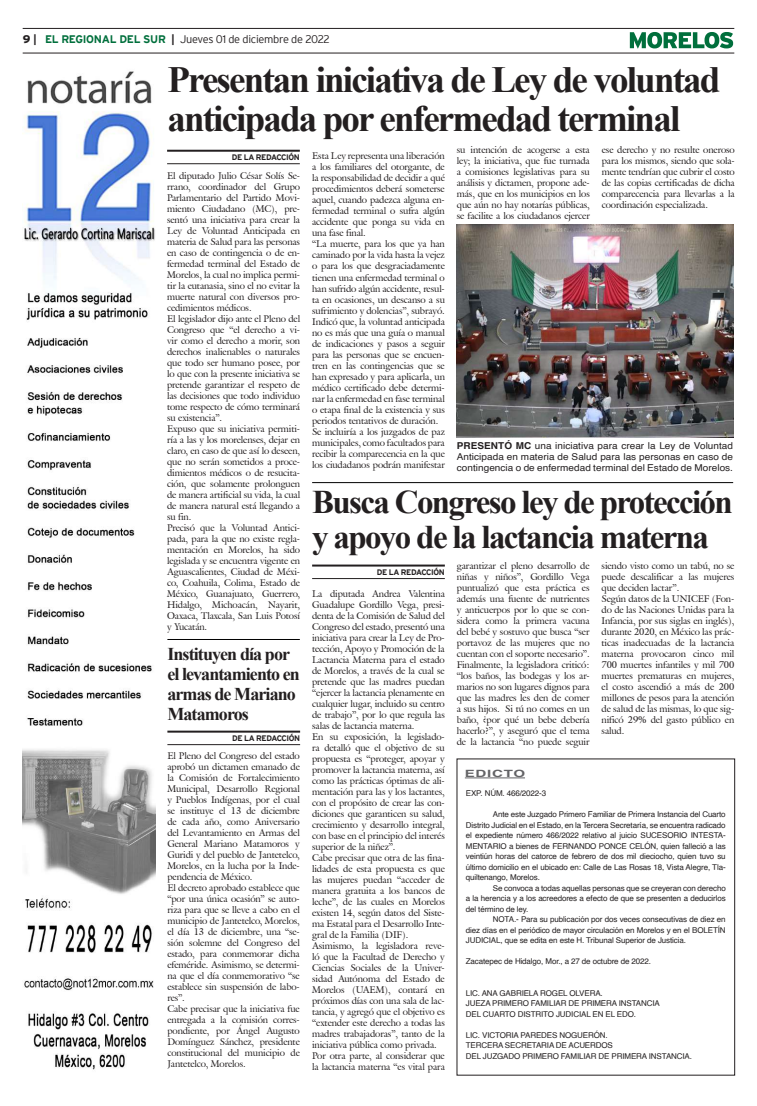
<style>
.page{position:relative;width:757px;height:1106px;background:#fff}
.page>*{position:absolute;margin:0;border:0;box-sizing:border-box;transform-origin:0 0}
.t1{font:700 37px/39px "Times New Roman";letter-spacing:-.05em;color:#231f20}
.t2{font:700 33px/35px "Times New Roman";letter-spacing:-.05em;color:#231f20}
.t3{font:700 18px/20px "Times New Roman";letter-spacing:-.05em;color:#231f20}
.t4{font:300 11px "Interstate";letter-spacing:-.025em;color:#231f20}
.t5{font:700 10px "Helvetica";letter-spacing:.05em;color:#636366;scale:1.5 1}
.t6{font:9.5px/11px "Galliard IT Cby BT";letter-spacing:-.01em;color:#231f20}
.t7{font:9.5px/11px "Helvetica";letter-spacing:.005em;color:#231f20;text-align:justify;scale:1.05 1}
.t8{font:8px/10.5px "Helvetica";letter-spacing:-.015em;color:#231f20;text-align:justify}
.t9{font:700 8px "Interstate";letter-spacing:-.05em;color:#231f20}
.s1{font-weight:900}
.s2{font-weight:700}
.s3{font-weight:700;color:#006f3c}
</style>
<div class="page">
<hr style="left:23px;top:28px;width:711px;height:1px;background:#231f20">
<hr style="left:23px;top:53px;width:711px;height:1px;background:#231f20">
<svg style="left:630px;top:32px;width:103px;height:17px"></svg>
<hr style="left:465px;top:777px;width:60px;height:1px;background:#636366">
<img style="left:23px;top:71px;width:132px;height:999px">
<hr style="left:167px;top:730px;width:133px;height:2px;background:#231f20">
<hr style="left:167px;top:744px;width:133px;height:1px;background:#231f20">
<hr style="left:312px;top:564px;width:133px;height:2px;background:#231f20">
<hr style="left:312px;top:578px;width:133px;height:1px;background:#231f20">
<hr style="left:167px;top:150px;width:133px;height:2px;background:#231f20">
<hr style="left:167px;top:163px;width:133px;height:1px;background:#231f20">
<hr style="left:167px;top:639px;width:133px;height:1px;background:#000">
<hr style="left:312px;top:482px;width:421px;height:1px;background:#000">
<img style="left:457px;top:224px;width:276px;height:213px">
<p class="t4" style="left:23px;top:33px;width:308px"><span class="s1">9</span> <span class="s2">|</span> <span class="s3">EL REGIONAL DEL SUR</span> <span class="s2">|</span> Jueves 01 de diciembre de 2022</p>
<h1 class="t1" style="left:167px;top:59px;width:554px">Presentan iniciativa de Ley de voluntad anticipada por enfermedad terminal</h1>
<p class="t9" style="left:232px;top:153px;width:69px">DE LA REDACCIÓN</p>
<p class="t6" style="left:312px;top:150px;width:134px">Esta Ley representa una liberación a los familiares del otorgante, de la responsabilidad de decidir a qué procedimientos deberá someterse aquel, cuando padezca alguna en&shy;fermedad terminal o sufra algún accidente que ponga su vida en una fase final.<br>“La muerte, para los que ya han caminado por la vida hasta la vejez o para los que desgraciadamente tienen una enfermedad terminal o han sufrido algún accidente, resul&shy;ta en ocasiones, un descanso a su sufrimiento y dolencias”, subrayó.<br>Indicó que, la voluntad anticipada no es más que una guía o manual de indicaciones y pasos a seguir para las personas que se encuen&shy;tren en las contingencias que se han expresado y para aplicarla, un médico certificado debe determi&shy;nar la enfermedad en fase terminal o etapa final de la existencia y sus periodos tentativos de duración.<br>Se incluiría a los juzgados de paz municipales, como facultados para recibir la comparecencia en la que los ciudadanos podrán manifestar</p>
<p class="t6" style="left:457px;top:144px;width:134px;text-align:justify">su intención de acogerse a esta ley; la iniciativa, que fue turnada a comisiones legislativas para su análisis y dictamen, propone ade&shy;más, que en los municipios en los que aún no hay notarías públicas, se facilite a los ciudadanos ejercer</p>
<p class="t6" style="left:602px;top:144px;width:134px;text-align:justify">ese derecho y no resulte oneroso para los mismos, siendo que sola&shy;mente tendrían que cubrir el costo de las copias certificadas de dicha comparecencia para llevarlas a la coordinación especializada.</p>
<p class="t6" style="left:167px;top:170px;width:135px">El diputado Julio César Solís Se&shy;rrano, coordinador del Grupo<br>Parlamentario del Partido Movi&shy;miento Ciudadano (MC), pre&shy;sentó una iniciativa para crear la<br>Ley de Voluntad Anticipada en materia de Salud para las personas en caso de contingencia o de en&shy;fermedad terminal del Estado de<br>Morelos, la cual no implica permi&shy;tir la eutanasia, sino el no evitar la muerte natural con diversos pro&shy;cedimientos médicos.<br>El legislador dijo ante el Pleno del<br>Congreso que “el derecho a vi&shy;vir como el derecho a morir, son derechos inalienables o naturales que todo ser humano posee, por lo que con la presente iniciativa se pretende garantizar el respeto de las decisiones que todo individuo tome respecto de cómo terminará su existencia”.<br>Expuso que su iniciativa permiti&shy;ría a las y los morelenses, dejar en claro, en caso de que así lo deseen, que no serán sometidos a proce&shy;dimientos médicos o de resucita&shy;ción, que solamente prolonguen de manera artificial su vida, la cual de manera natural está llegando a su fin.<br>Precisó que la Voluntad Antici&shy;pada, para la que no existe regla&shy;mentación en Morelos, ha sido legislada y se encuentra vigente en<br>Aguascalientes, Ciudad de Méxi&shy;co, Coahuila, Colima, Estado de<br>México, Guanajuato, Guerrero,<br>Hidalgo, Michoacán, Nayarit,<br>Oaxaca, Tlaxcala, San Luis Potosí y Yucatán.</p>
<p class="t7" style="left:457px;top:441px;width:265px"><span class="s2">PRESENTÓ MC</span> una iniciativa para crear la Ley de Voluntad Anticipada en materia de Salud para las personas en caso de contingencia o de enfermedad terminal del Estado de Morelos.</p>
<h2 class="t2" style="left:312px;top:483px;width:422px">Busca Congreso ley de protección y apoyo de la lactancia materna</h2>
<p class="t9" style="left:377px;top:568px;width:69px">DE LA REDACCIÓN</p>
<p class="t6" style="left:457px;top:560px;width:134px;text-align:justify">garantizar el pleno desarrollo de niñas y niños”, Gordillo Vega puntualizó que esta práctica es además una fuente de nutrientes y anticuerpos por lo que se con&shy;sidera como la primera vacuna del bebé y sostuvo que busca “ser portavoz de las mujeres que no cuentan con el soporte necesario”.<br>Finalmente, la legisladora criticó: “los baños, las bodegas y los ar&shy;marios no son lugares dignos para que las madres les den de comer a sus hijos. Si tú no comes en un baño, ¿por qué un bebe debería hacerlo?”, y aseguró que el tema de la lactancia “no puede seguir</p>
<p class="t6" style="left:601px;top:560px;width:134px">siendo visto como un tabú, no se puede descalificar a las mujeres que deciden lactar”.<br>Según datos de la UNICEF (Fon&shy;do de las Naciones Unidas para la<br>Infancia, por sus siglas en inglés), durante 2020, en México las prác&shy;ticas inadecuadas de la lactancia materna provocaron cinco mil<br>700 muertes infantiles y mil 700 muertes prematuras en mujeres, el costo ascendió a más de 200 millones de pesos para la atención de salud de las mismas, lo que sig&shy;nificó 29% del gasto público en salud.</p>
<p class="t6" style="left:312px;top:588px;width:134px">La diputada Andrea Valentina<br>Guadalupe Gordillo Vega, presi&shy;denta de la Comisión de Salud del<br>Congreso del estado, presentó una iniciativa para crear la Ley de Pro&shy;tección, Apoyo y Promoción de la<br>Lactancia Materna para el estado de Morelos, a través de la cual se pretende que las madres puedan “ejercer la lactancia plenamente en cualquier lugar, incluido su centro de trabajo”, por lo que regula las salas de lactancia materna.<br>En su exposición, la legislado&shy;ra detalló que el objetivo de su propuesta es “proteger, apoyar y promover la lactancia materna, así como las prácticas óptimas de ali&shy;mentación para las y los lactantes, con el propósito de crear las con&shy;diciones que garanticen su salud, crecimiento y desarrollo integral, con base en el principio del interés superior de la niñez”.<br>Cabe precisar que otra de las fina&shy;lidades de esta propuesta es que las mujeres puedan “acceder de manera gratuita a los bancos de leche”, de las cuales en Morelos existen 14, según datos del Siste&shy;ma Estatal para el Desarrollo Inte&shy;gral de la Familia (DIF).<br>Asimismo, la legisladora reve&shy;ló que la Facultad de Derecho y<br>Ciencias Sociales de la Univer&shy;sidad Autónoma del Estado de<br>Morelos (UAEM), contará en próximos días con una sala de lac&shy;tancia, y agregó que el objetivo es “extender este derecho a todas las madres trabajadoras”, tanto de la iniciativa pública como privada.<br>Por otra parte, al considerar que la lactancia materna “es vital para</p>
<h3 class="t3" style="left:167px;top:643px;width:134px">Instituyen día por el levantamiento en armas de Mariano<br>Matamoros</h3>
<p class="t9" style="left:232px;top:734px;width:69px">DE LA REDACCIÓN</p>
<p class="t6" style="left:167px;top:750px;width:134px">El Pleno del Congreso del estado aprobó un dictamen emanado de la Comisión de Fortalecimiento<br>Municipal, Desarrollo Regional y Pueblos Indígenas, por el cual se instituye el 13 de diciembre de cada año, como Aniversario del Levantamiento en Armas del<br>General Mariano Matamoros y<br>Guridi y del pueblo de Jantetelco,<br>Morelos, en la lucha por la Inde&shy;pendencia de México.<br>El decreto aprobado establece que “por una única ocasión” se auto&shy;riza para que se lleve a cabo en el municipio de Jantetelco, Morelos, el día 13 de diciembre, una “se&shy;sión solemne del Congreso del estado, para conmemorar dicha efeméride. Asimismo, se determi&shy;na que el día conmemorativo “se establece sin suspensión de labo&shy;res”.<br>Cabe precisar que la iniciativa fue entregada a la comisión corres&shy;pondiente, por Ángel Augusto<br>Domínguez Sánchez, presidente constitucional del municipio de<br>Jantetelco, Morelos.</p>
<p class="t5" style="left:465px;top:765px;width:42px">EDICTO</p>
<p class="t8" style="left:466px;top:788px;width:82px">EXP. NÚM. 466/2022-3</p>
<p class="t8" style="left:466px;top:809px;width:261px;text-indent:27px">Ante este Juzgado Primero Familiar de Primera Instancia del Cuarto Distrito Judicial en el Estado, en la Tercera Secretaría, se encuentra radicado el expediente número 466/2022 relativo al juicio SUCESORIO INTESTA-MENTARIO a bienes de FERNANDO PONCE CELÓN, quien falleció a las veintiún horas del catorce de febrero de dos mil dieciocho, quien tuvo su último domicilio en el ubicado en: Calle de Las Rosas 18, Vista Alegre, Tla&shy;quiltenango, Morelos.</p>
<p class="t8" style="left:466px;top:883px;width:261px;text-indent:27px">Se convoca a todas aquellas personas que se creyeran con derecho a la herencia y a los acreedores a efecto de que se presenten a deducirlos del término de ley.</p>
<p class="t8" style="left:466px;top:914px;width:261px;text-indent:27px">NOTA.- Para su publicación por dos veces consecutivas de diez en diez días en el periódico de mayor circulación en Morelos y en el BOLETÍN JUDICIAL, que se edita en este H. Tribunal Superior de Justicia.</p>
<p class="t8" style="left:466px;top:956px;width:187px">Zacatepec de Hidalgo, Mor., a 27 de octubre de 2022.</p>
<p class="t8" style="left:466px;top:988px;width:195px;text-align:left">LIC. ANA GABRIELA ROGEL OLVERA.<br>JUEZA PRIMERO FAMILIAR DE PRIMERA INSTANCIA<br>DEL CUARTO DISTRITO JUDICIAL EN EL EDO.</p>
<p class="t8" style="left:466px;top:1030px;width:228px;text-align:left">LIC. VICTORIA PAREDES NOGUERÓN.<br>TERCERA SECRETARIA DE ACUERDOS<br>DEL JUZGADO PRIMERO FAMILIAR DE PRIMERA INSTANCIA.</p>
</div>
